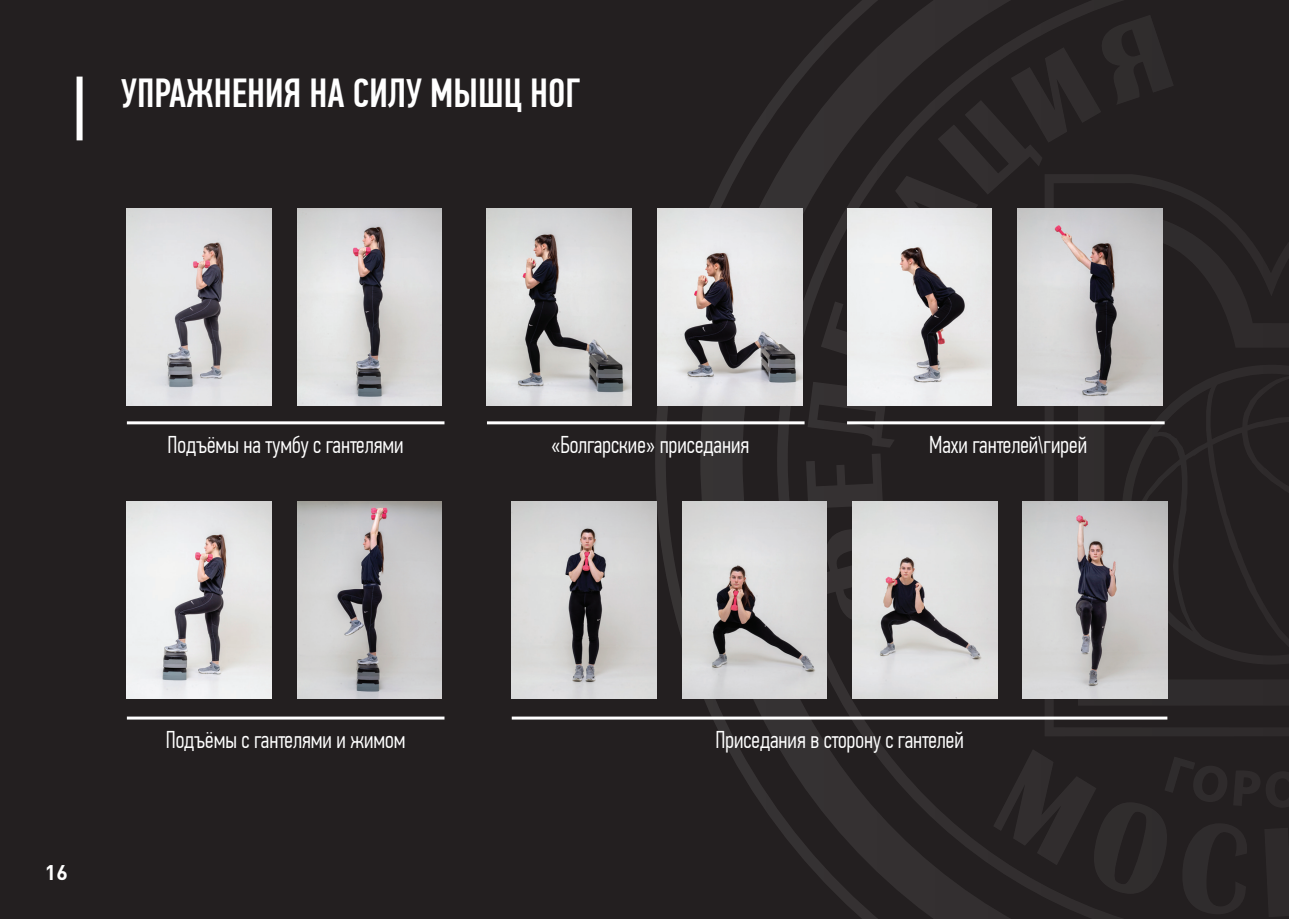
<style>
.page{position:relative;width:1289px;height:919px;background:#fff}
.page>*{position:absolute;margin:0;border:0;box-sizing:border-box;transform-origin:0 0}
.t1{font:500 40.5px "PF Din Text Comp Pro";color:#fff}
.t2{font:300 24.3px "PF Din Text Comp Pro";color:#fff}
.t3{font:700 21px "DIN Pro";color:#fff}
</style>
<div class="page">
<div style="left:0;top:0;width:1276px;height:918px;background:#231f20"></div>
<svg style="left:655px;top:0;width:633px;height:918px"></svg>
<div style="left:77px;top:77px;width:6px;height:63px;background:#fff"></div>
<hr style="left:127px;top:421px;width:317px;height:3px;background:#fff">
<hr style="left:127px;top:716px;width:317px;height:3px;background:#fff">
<hr style="left:487px;top:421px;width:317px;height:3px;background:#fff">
<hr style="left:512px;top:716px;width:655px;height:3px;background:#fff">
<hr style="left:847px;top:421px;width:317px;height:3px;background:#fff">
<img style="left:297px;top:208px;width:145px;height:197px">
<img style="left:127px;top:208px;width:145px;height:197px">
<img style="left:657px;top:208px;width:145px;height:197px">
<img style="left:297px;top:501px;width:145px;height:197px">
<img style="left:127px;top:501px;width:145px;height:197px">
<img style="left:682px;top:501px;width:144px;height:197px">
<img style="left:487px;top:208px;width:144px;height:197px">
<img style="left:847px;top:208px;width:144px;height:197px">
<img style="left:1017px;top:208px;width:145px;height:197px">
<img style="left:512px;top:501px;width:144px;height:197px">
<img style="left:852px;top:501px;width:145px;height:197px">
<img style="left:1022px;top:501px;width:145px;height:197px">
<h1 class="t1" style="left:121px;top:70px;width:461px">Упражнения на силу мышц ног</h1>
<p class="t2" style="left:168px;top:430px;width:237px">Подъёмы на тумбу с гантелями</p>
<p class="t3" style="left:45px;top:855px;width:24px">16</p>
<p class="t2" style="left:166px;top:725px;width:241px">Подъёмы с гантелями и жимом</p>
<p class="t2" style="left:551px;top:430px;width:200px">«Болгарские» приседания</p>
<p class="t2" style="left:929px;top:430px;width:159px">Махи гантелей\гирей</p>
<p class="t2" style="left:715px;top:725px;width:250px">Приседания в сторону с гантелей</p>
</div>
